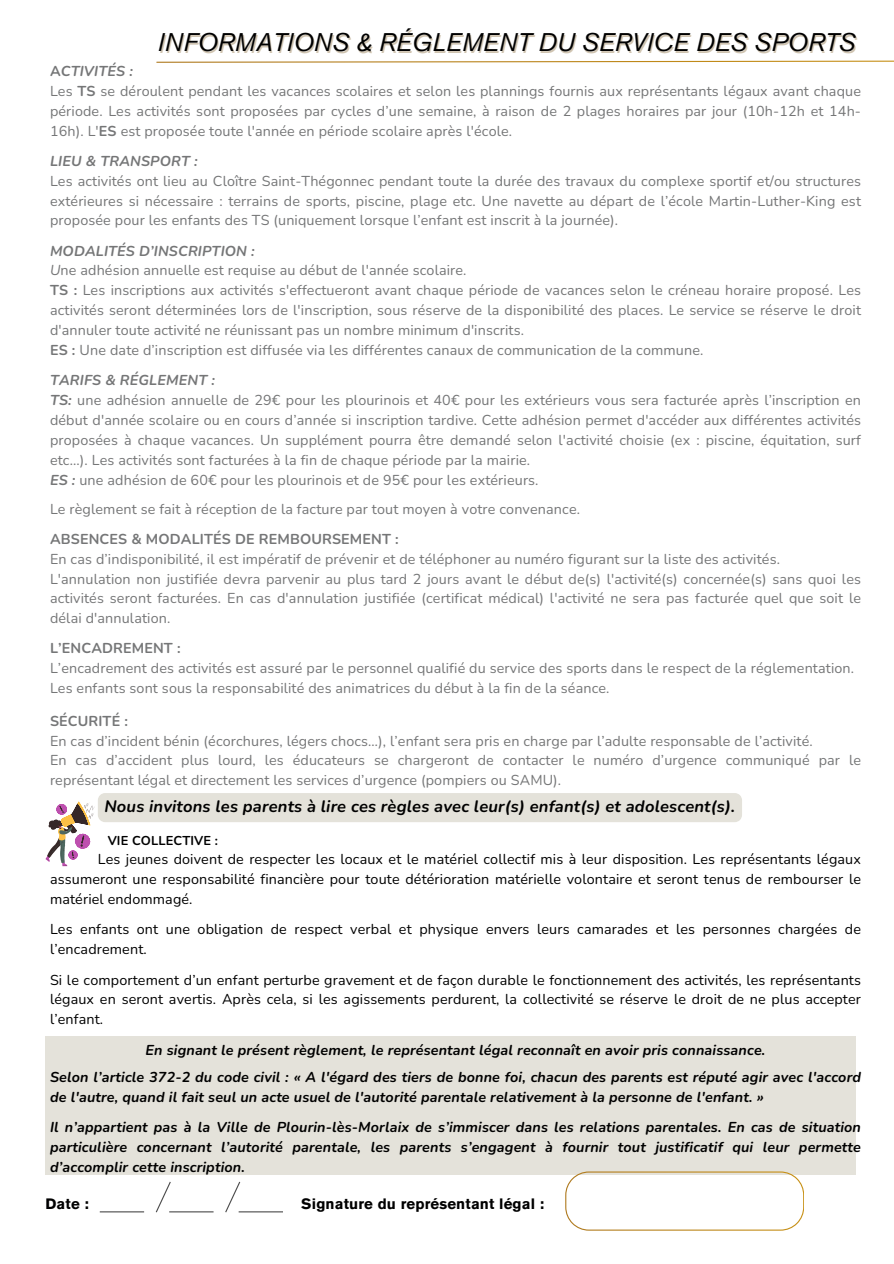
<style>
.page{position:relative;width:894px;height:1264px;background:#fff}
.page>*{position:absolute;margin:0;border:0;box-sizing:border-box;transform-origin:0 0}
.t1{font:italic 25.5px "Akzidenz Grotesk Pro";color:#000}
.t2{font:italic 700 16.5px "Nunito";letter-spacing:.01em;color:#000}
.t3{font:700 15px "Akzidenz Grotesk Pro";letter-spacing:.01em;color:#000001}
.t4{font:14.25px/20px "Nunito";letter-spacing:.01em;color:#757677;text-align:justify}
.t5{font:14.25px/20px "Nunito";letter-spacing:.01em;color:#000;text-align:justify}
.t6{font:italic 700 14.25px/20px "Nunito";letter-spacing:.01em;color:#000}
.t7{font:italic 700 14.25px "Nunito";letter-spacing:.01em;color:#757677}
.t8{font:700 14.25px "Nunito";letter-spacing:.01em;color:#757677}
.t9{font:700 12.75px "Nunito";letter-spacing:.01em;color:#000}
.s1{font-style:normal}
.s2{font-weight:700}
.s3{font-style:italic}
.s4{font-weight:700;font-style:italic}
</style>
<div class="page">
<hr style="left:169px;top:1211px;width:44px;height:1px;background:#4b4b4b">
<hr style="left:238px;top:1211px;width:45px;height:1px;background:#4b4b4b">
<hr style="left:100px;top:1211px;width:44px;height:1px;background:#4b4b4b">
<svg style="left:155px;top:1181px;width:17px;height:32px"></svg>
<svg style="left:225px;top:1181px;width:16px;height:32px"></svg>
<svg style="left:156px;top:60px;width:737px;height:3px"></svg>
<div style="left:45px;top:1036px;width:811px;height:139px;background:#e4e2da"></div>
<svg style="left:45px;top:793px;width:696px;height:73px"></svg>
<svg style="left:565px;top:1171px;width:238px;height:59px"></svg>
<p class="t1" style="left:157px;top:32px;width:699px">INFORMATIONS &amp; RÉGLEMENT DU SERVICE DES SPORTS</p>
<p class="t7" style="left:50px;top:61px;width:84px"><span class="s1">A</span>CTIVITÉS :</p>
<p class="t4" style="left:50px;top:81px;width:812px">Les <span class="s2">TS</span> se déroulent pendant les vacances scolaires et selon les plannings fournis aux représentants légaux avant chaque période. Les activités sont proposées par cycles d’une semaine, à raison de 2 plages horaires par jour (10h-12h et 14h-16h). L'<span class="s2">ES</span> est proposée toute l'année en période scolaire après l'école.</p>
<p class="t7" style="left:50px;top:151px;width:149px">LIEU &amp; TRANSPORT :</p>
<p class="t4" style="left:50px;top:171px;width:812px">Les activités ont lieu au Cloître Saint-Thégonnec pendant toute la durée des travaux du complexe sportif et/ou structures extérieures si nécessaire : terrains de sports, piscine, plage etc. Une navette au départ de l’école Martin-Luther-King est proposée pour les enfants des TS (uniquement lorsque l’enfant est inscrit à la journée).</p>
<p class="t7" style="left:50px;top:241px;width:206px">MODALITÉS D’INSCRIPTION :</p>
<p class="t4" style="left:50px;top:261px;width:418px"><span class="s3">U</span>ne adhésion annuelle est requise au début de l'année scolaire.</p>
<p class="t4" style="left:50px;top:281px;width:812px"><span class="s2">TS :</span> Les inscriptions aux activités s'effectueront avant chaque période de vacances selon le créneau horaire proposé. Les activités seront déterminées lors de l'inscription, sous réserve de la disponibilité des places. Le service se réserve le droit d'annuler toute activité ne réunissant pas un nombre minimum d'inscrits.</p>
<p class="t4" style="left:50px;top:340px;width:654px"><span class="s2">ES :</span> Une date d’inscription est diffusée via les différentes canaux de communication de la commune.</p>
<p class="t7" style="left:50px;top:371px;width:166px">TARIFS &amp; RÉGLEMENT :</p>
<p class="t4" style="left:50px;top:390px;width:812px"><span class="s4">TS:</span> une adhésion annuelle de 29€ pour les plourinois et 40€ pour les extérieurs vous sera facturée après l’inscription en début d'année scolaire ou en cours d’année si inscription tardive. Cette adhésion permet d'accéder aux différentes activités proposées à chaque vacances. Un supplément pourra être demandé selon l'activité choisie (ex : piscine, équitation, surf etc...). Les activités sont facturées à la fin de chaque période par la mairie.</p>
<p class="t4" style="left:50px;top:470px;width:490px"><span class="s4">ES :</span> une adhésion de 60€ pour les plourinois et de 95€ pour les extérieurs.</p>
<p class="t4" style="left:50px;top:499px;width:531px">Le règlement se fait à réception de la facture par tout moyen à votre convenance.</p>
<p class="t8" style="left:50px;top:529px;width:350px">ABSENCES &amp; MODALITÉS DE REMBOURSEMENT :</p>
<p class="t4" style="left:50px;top:549px;width:731px">En cas d’indisponibilité, il est impératif de prévenir et de téléphoner au numéro figurant sur la liste des activités.</p>
<p class="t4" style="left:50px;top:569px;width:812px">L'annulation non justifiée devra parvenir au plus tard 2 jours avant le début de(s) l'activité(s) concernée(s) sans quoi les activités seront facturées. En cas d'annulation justifiée (certificat médical) l'activité ne sera pas facturée quel que soit le délai d'annulation.</p>
<p class="t8" style="left:50px;top:639px;width:132px">L’ENCADREMENT :</p>
<p class="t4" style="left:50px;top:658px;width:805px">L’encadrement des activités est assuré par le personnel qualifié du service des sports dans le respect de la réglementation.</p>
<p class="t4" style="left:50px;top:678px;width:561px">Les enfants sont sous la responsabilité des animatrices du début à la fin de la séance.</p>
<p class="t8" style="left:50px;top:711px;width:79px">SÉCURITÉ :</p>
<p class="t4" style="left:50px;top:731px;width:764px">En cas d’incident bénin (écorchures, légers chocs…), l’enfant sera pris en charge par l’adulte responsable de l’activité.</p>
<p class="t4" style="left:50px;top:750px;width:812px">En cas d’accident plus lourd, les éducateurs se chargeront de contacter le numéro d’urgence communiqué par le représentant légal et directement les services d’urgence (pompiers ou SAMU).</p>
<h2 class="t2" style="left:104px;top:795px;width:632px">Nous invitons les parents à lire ces règles avec leur(s) enfant(s) et adolescent(s).</h2>
<p class="t9" style="left:108px;top:832px;width:112px">VIE COLLECTIVE :</p>
<p class="t5" style="left:50px;top:849px;width:812px;text-indent:48px">Les jeunes doivent de respecter les locaux et le matériel collectif mis à leur disposition. Les représentants légaux assumeront une responsabilité financière pour toute détérioration matérielle volontaire et seront tenus de rembourser le matériel endommagé.</p>
<p class="t5" style="left:50px;top:919px;width:812px">Les enfants ont une obligation de respect verbal et physique envers leurs camarades et les personnes chargées de l’encadrement.</p>
<p class="t5" style="left:50px;top:969px;width:812px">Si le comportement d’un enfant perturbe gravement et de façon durable le fonctionnement des activités, les représentants légaux en seront avertis. Après cela, si les agissements perdurent, la collectivité se réserve le droit de ne plus accepter l’enfant.</p>
<h3 class="t6" style="left:145px;top:1039px;width:621px">En signant le présent règlement, le représentant légal reconnaît en avoir pris connaissance.</h3>
<h3 class="t6" style="left:50px;top:1066px;width:812px">Selon l’article 372-2 du code civil : « A l'égard des tiers de bonne foi, chacun des parents est réputé agir avec l'accord de l'autre, quand il fait seul un acte usuel de l'autorité parentale relativement à la personne de l'enfant. »</h3>
<h3 class="t6" style="left:50px;top:1116px;width:812px;text-align:justify">Il n’appartient pas à la Ville de Plourin-lès-Morlaix de s’immiscer dans les relations parentales. En cas de situation particulière concernant l’autorité parentale, les parents s’engagent à fournir tout justificatif qui leur permette d’accomplir cette inscription.</h3>
<h1 class="t3" style="left:45px;top:1197px;width:45px">Date :</h1>
<h2 class="t3" style="left:301px;top:1197px;width:244px">Signature du représentant légal :</h2>
</div>
